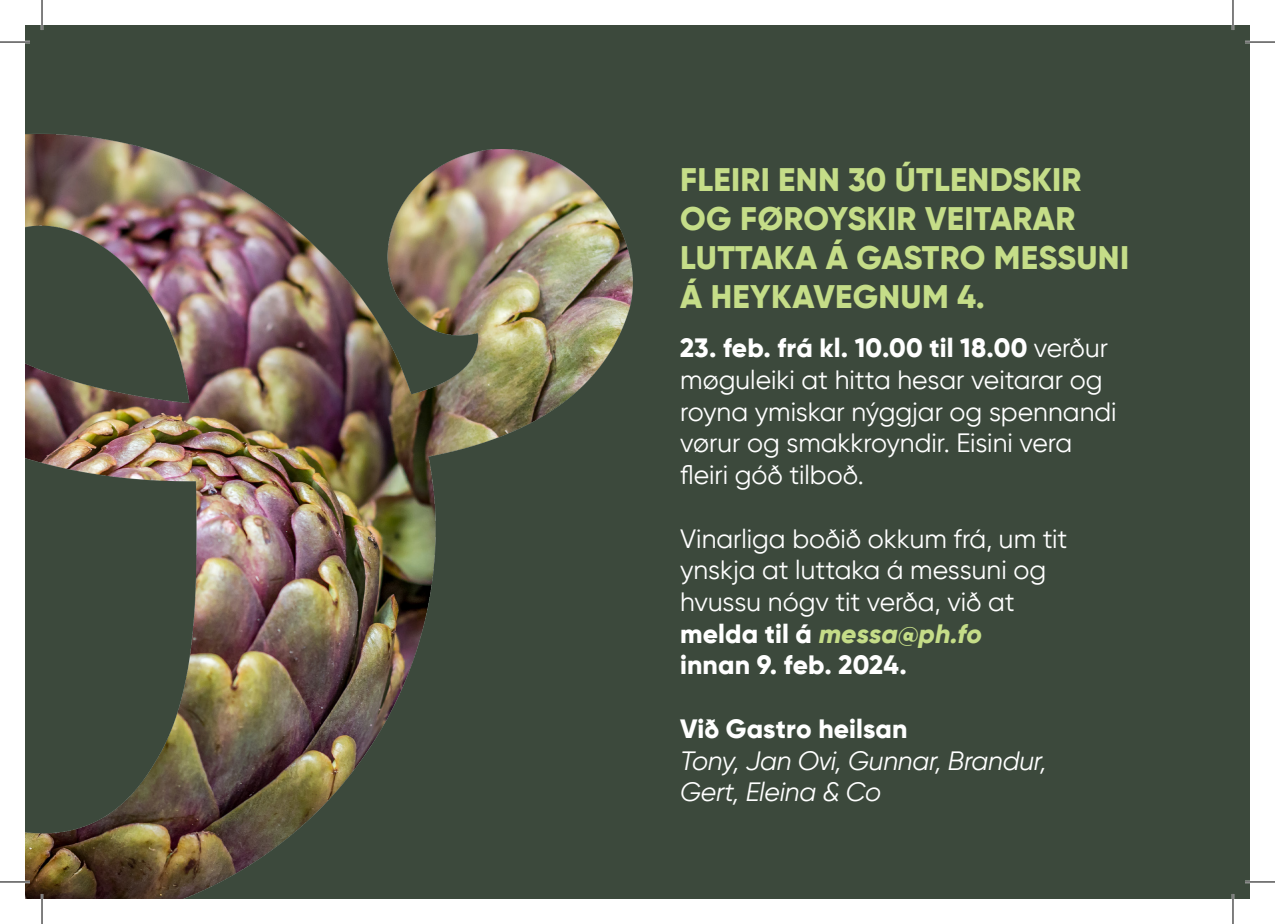
<style>
.page{position:relative;width:1275px;height:924px;background:#fff}
.page>*{position:absolute;margin:0;border:0;box-sizing:border-box;transform-origin:0 0}
.t1{font:800 32.6px/39px "Gilroy";letter-spacing:.01em;color:#c5dd88}
.t2{font:26.4px/31.6px "Gilroy";color:#fff}
.t3{font:italic 26.4px/31.6px "Gilroy";letter-spacing:-.005em;color:#fff}
.t4{font:800 26.4px "Gilroy";letter-spacing:.005em;color:#fff}
.s1{font-weight:800}
.s2{font-weight:800;font-style:italic;color:#c5dd88}
</style>
<div class="page">
<div style="left:25px;top:25px;width:1225px;height:873px;background:#3c493c"></div>
<img style="left:25px;top:133px;width:608px;height:765px">
<hr style="left:0;top:41px;width:30px;height:2px;background:#fff">
<hr style="left:1245px;top:41px;width:30px;height:2px;background:#fff">
<hr style="left:0;top:880px;width:30px;height:2px;background:#fff">
<hr style="left:1245px;top:880px;width:30px;height:2px;background:#fff">
<hr style="left:41px;top:0;width:2px;height:30px;background:#fff">
<hr style="left:41px;top:893px;width:2px;height:30px;background:#fff">
<hr style="left:1231px;top:0;width:3px;height:30px;background:#fff">
<hr style="left:1231px;top:893px;width:3px;height:30px;background:#fff">
<hr style="left:0;top:42px;width:30px;height:1px;background:#000">
<hr style="left:1245px;top:42px;width:30px;height:1px;background:#000">
<hr style="left:0;top:881px;width:30px;height:1px;background:#000">
<hr style="left:1245px;top:881px;width:30px;height:1px;background:#000">
<hr style="left:42px;top:0;width:1px;height:30px;background:#000">
<hr style="left:42px;top:893px;width:1px;height:30px;background:#000">
<hr style="left:1232px;top:0;width:1px;height:30px;background:#000">
<hr style="left:1232px;top:893px;width:1px;height:30px;background:#000">
<p class="t1" style="left:680px;top:160px;width:450px">FLEIRI ENN 30 ÚTLENDSKIR<br>OG FØROYSKIR VEITARAR<br>LUTTAKA Á GASTRO MESSUNI<br>Á HEYKAVEGNUM 4.</p>
<p class="t2" style="left:680px;top:331px;width:438px"><span class="s1">23. feb. frá kl. 10.00 til 18.00</span> verður møguleiki at hitta hesar veitarar og royna ymiskar nýggjar og spennandi vørur og smakkroyndir. Eisini vera fleiri góð tilboð.</p>
<p class="t2" style="left:680px;top:522px;width:389px">Vinarliga boðið okkum frá, um tit ynskja at luttaka á messuni og hvussu nógv tit verða, við at <span class="s1">melda til á</span> <span class="s2">messa@ph.fo<br></span><span class="s1">innan 9. feb. 2024.</span></p>
<p class="t4" style="left:680px;top:711px;width:229px">Við Gastro heilsan</p>
<p class="t3" style="left:680px;top:744px;width:368px">Tony, Jan Ovi, Gunnar, Brandur,<br>Gert, Eleina &amp; Co</p>
</div>
